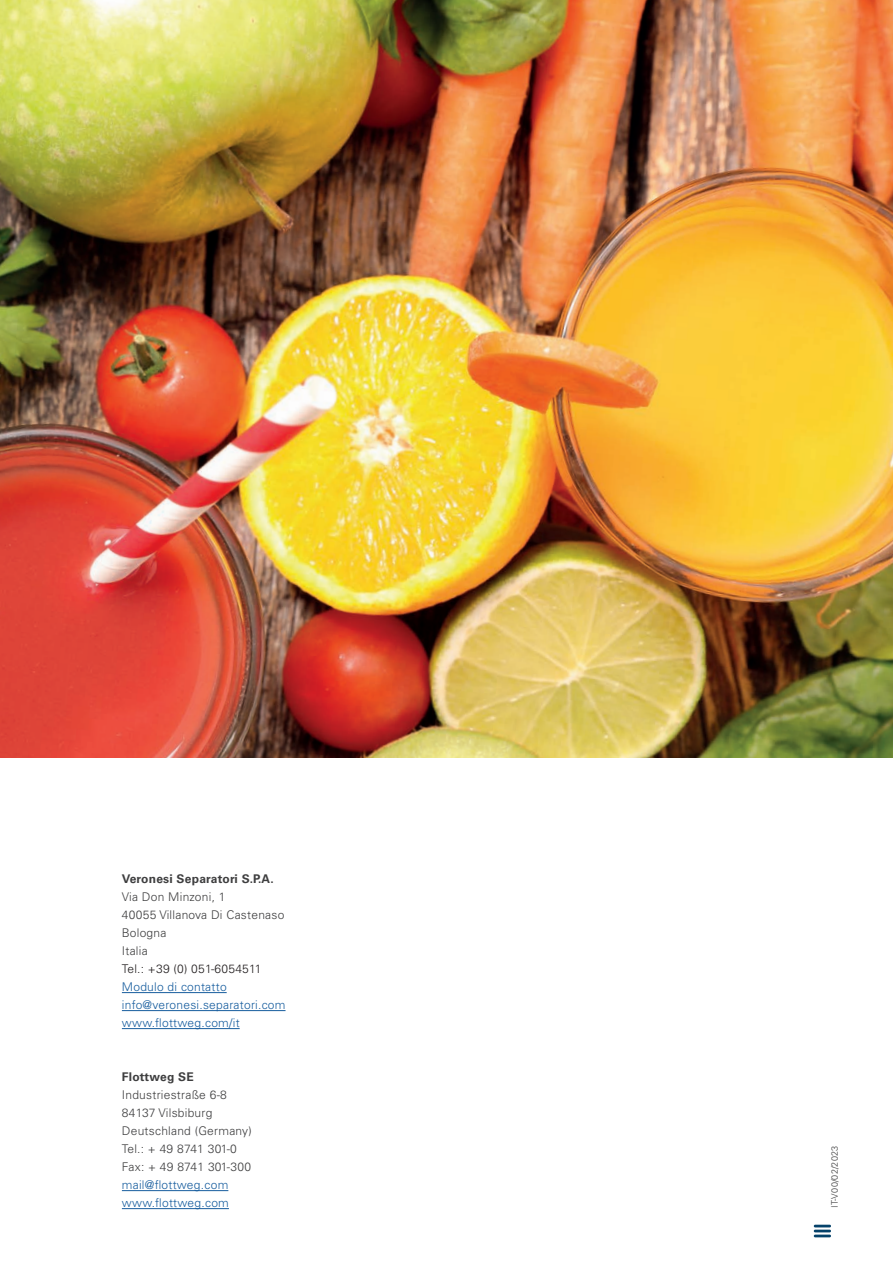
<style>
.page{position:relative;width:893px;height:1263px;background:#fff}
.page>*{position:absolute;margin:0;border:0;box-sizing:border-box;transform-origin:0 0}
.t1{font:300 12px/18px "Univers LT Pro 45";letter-spacing:.02em;color:#3e3e3f}
.t2{font:300 12px/18px "Univers LT Pro 45";letter-spacing:.02em;color:#175d9e}
.t3{font:700 12px "Univers LT Pro 65";letter-spacing:.02em;color:#3e3e3f}
.t4{font:300 12px "Univers LT Pro 45";letter-spacing:.02em;color:#231f20}
.t5{font:300 9px "Univers LT Pro 45";letter-spacing:.02em;color:#3e3e3f}
</style>
<div class="page">
<hr style="left:122px;top:992px;width:105px;height:1px;background:#175d9e">
<hr style="left:122px;top:1010px;width:164px;height:1px;background:#175d9e">
<hr style="left:122px;top:1028px;width:118px;height:1px;background:#175d9e">
<hr style="left:122px;top:1190px;width:106px;height:1px;background:#175d9e">
<hr style="left:122px;top:1208px;width:107px;height:1px;background:#175d9e">
<img style="left:0;top:0;width:893px;height:757px">
<svg style="left:814px;top:1225px;width:17px;height:2px"></svg>
<hr style="left:814px;top:1229px;width:17px;height:3px;background:#05426a">
<hr style="left:814px;top:1234px;width:17px;height:3px;background:#05426a">
<p class="t3" style="left:122px;top:871px;width:153px">Veronesi Separatori S.P.A.</p>
<p class="t1" style="left:122px;top:888px;width:164px">Via Don Minzoni, 1<br>40055 Villanova Di Castenaso<br>Bologna<br>Italia</p>
<p class="t4" style="left:122px;top:961px;width:141px">Tel.: +39 (0) 051-6054511</p>
<p class="t2" style="left:122px;top:978px;width:165px">Modulo di contatto info@veronesi.separatori.com www.flottweg.com/it</p>
<p class="t3" style="left:122px;top:1069px;width:73px">Flottweg SE</p>
<p class="t1" style="left:122px;top:1086px;width:131px">Industriestraße 6-8<br>84137 Vilsbiburg<br>Deutschland (Germany)<br>Tel.: + 49 8741 301-0<br>Fax: + 49 8741 301-300</p>
<p class="t2" style="left:122px;top:1176px;width:109px">mail@flottweg.com www.flottweg.com</p>
<p class="t5" style="left:829px;top:1208px;width:63px;rotate:-90deg">IT-V00/02/2023</p>
</div>
